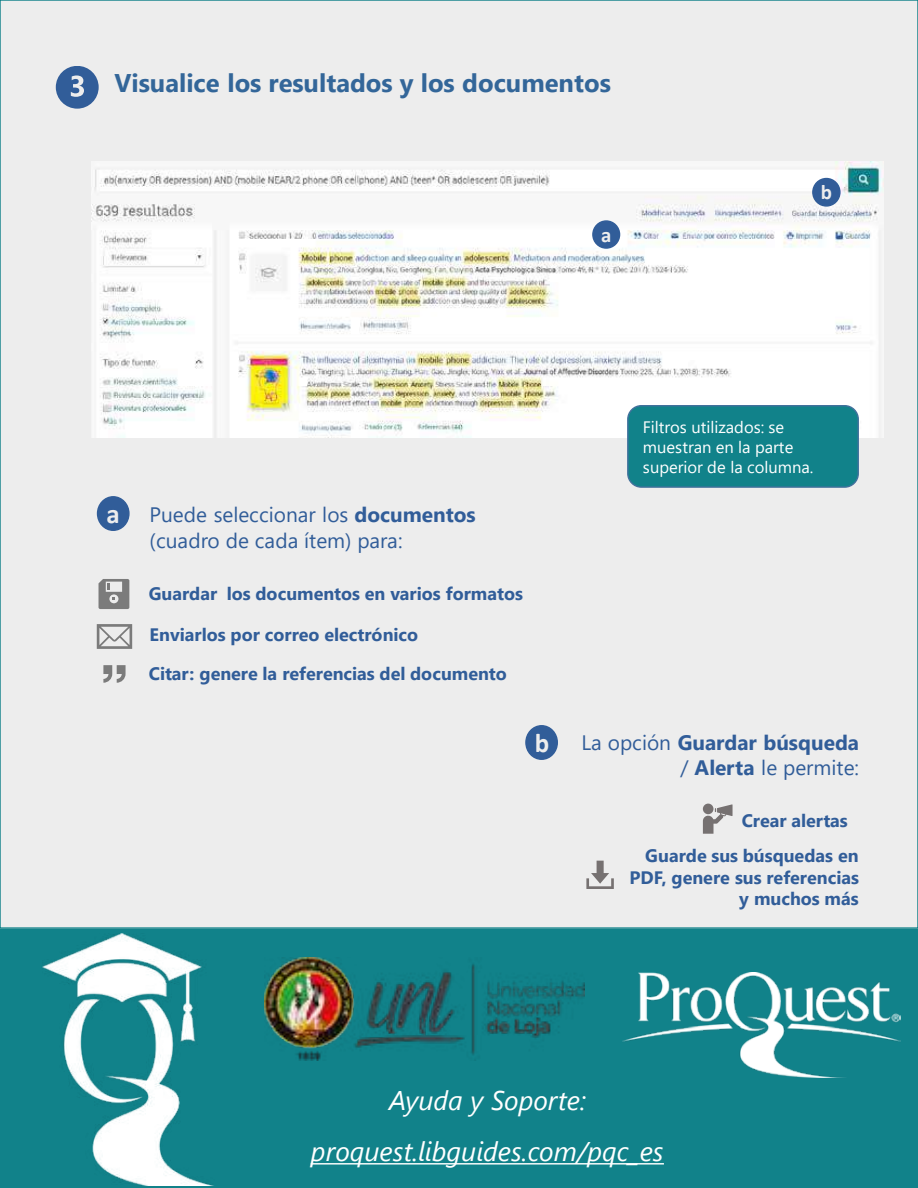
<style>
.page{position:relative;width:918px;height:1188px;background:#11828a}
.page>*{position:absolute;margin:0;border:0;box-sizing:border-box;transform-origin:0 0}
.t1{font:italic 27px/50.4px "Segoe UI";color:#fff;text-align:center}
.t2{font:700 27px "Calibri";color:#ededed}
.t3{font:700 25.5px "Segoe UI";color:#369}
.t4{font:20.85px/25.2px "Segoe UI";color:#315d99}
.t5{font:700 20.85px/25.2px "Segoe UI";color:#315d99;text-align:right}
.t6{font:700 20.85px "Calibri";color:#ededed}
.t7{font:700 18px/35.5px "Segoe UI";color:#315d99}
.t8{font:16.5px/19.8px "Segoe UI";color:#fff}
.s1{font-weight:700}
.s2{font-weight:400}
</style>
<div class="page">
<div style="left:0;top:0;width:918px;height:928px;background:#ededed"></div>
<svg style="left:311px;top:1163px;width:353px;height:2px"></svg>
<div style="left:56px;top:66px;width:42px;height:43px;background:#315d99;border-radius:50%"></div>
<svg style="left:71px;top:75px;width:13px;height:22px"></svg>
<svg style="left:99px;top:579px;width:30px;height:30px"></svg>
<svg style="left:97px;top:624px;width:35px;height:25px"></svg>
<svg style="left:103px;top:665px;width:23px;height:18px"></svg>
<svg style="left:703px;top:804px;width:30px;height:30px"></svg>
<svg style="left:586px;top:861px;width:28px;height:28px"></svg>
<img style="left:42px;top:934px;width:261px;height:251px">
<img style="left:92px;top:162px;width:791px;height:275px">
<img style="left:623px;top:972px;width:278px;height:106px">
<div style="left:627px;top:405px;width:232px;height:83px;background:#11828a;border:1px solid #41719c;border-radius:14px"></div>
<div style="left:593px;top:221px;width:27px;height:27px;background:#315d99;border-radius:50%"></div>
<div style="left:592px;top:220px;width:28px;height:29px;border:1px solid #315d99;border-radius:50%"></div>
<div style="left:813px;top:179px;width:27px;height:27px;background:#315d99;border-radius:50%"></div>
<div style="left:812px;top:178px;width:29px;height:29px;border:1px solid #315d99;border-radius:50%"></div>
<div style="left:98px;top:497px;width:31px;height:33px;background:#315d99;border-radius:50%"></div>
<div style="left:97px;top:496px;width:33px;height:35px;border:1px solid #315d99;border-radius:50%"></div>
<div style="left:526px;top:726px;width:31px;height:33px;background:#315d99;border-radius:50%"></div>
<div style="left:525px;top:725px;width:33px;height:35px;border:1px solid #315d99;border-radius:50%"></div>
<img style="left:265px;top:958px;width:319px;height:103px">
<h2 class="t3" style="left:115px;top:59px;width:498px">Visualice los resultados y los documentos</h2>
<p class="t6" style="left:601px;top:220px;width:12px">a</p>
<p class="t6" style="left:821px;top:178px;width:13px">b</p>
<h1 class="t2" style="left:106px;top:495px;width:15px">a</h1>
<p class="t4" style="left:150px;top:501px;width:328px">Puede seleccionar los <span class="s1">documentos </span>(cuadro de cada ítem) para:</p>
<p class="t7" style="left:149px;top:574px;width:376px">Guardar los documentos en varios formatos</p>
<p class="t7" style="left:150px;top:615px;width:270px">Enviarlos por correo electrónico</p>
<p class="t7" style="left:149px;top:654px;width:359px">Citar: genere la referencias del documento</p>
<p class="t8" style="left:643px;top:416px;width:172px">Filtros utilizados: se muestran en la parte superior de la columna.</p>
<h1 class="t2" style="left:535px;top:724px;width:16px">b</h1>
<p class="t5" style="left:582px;top:728px;width:279px"><span class="s2">La opción</span> Guardar búsqueda <span class="s2">/</span> Alerta <span class="s2">le permite:</span></p>
<p class="t7" style="left:645px;top:801px;width:215px;text-indent:96px">Crear alertas<br>Guarde sus búsquedas en</p>
<p class="t7" style="left:629px;top:865px;width:231px;line-height:21.6px;text-align:right">PDF, genere sus referencias y muchos más</p>
<h1 class="t1" style="left:311px;top:1071px;width:354px">Ayuda y Soporte: proquest.libguides.com/pqc_es</h1>
</div>
